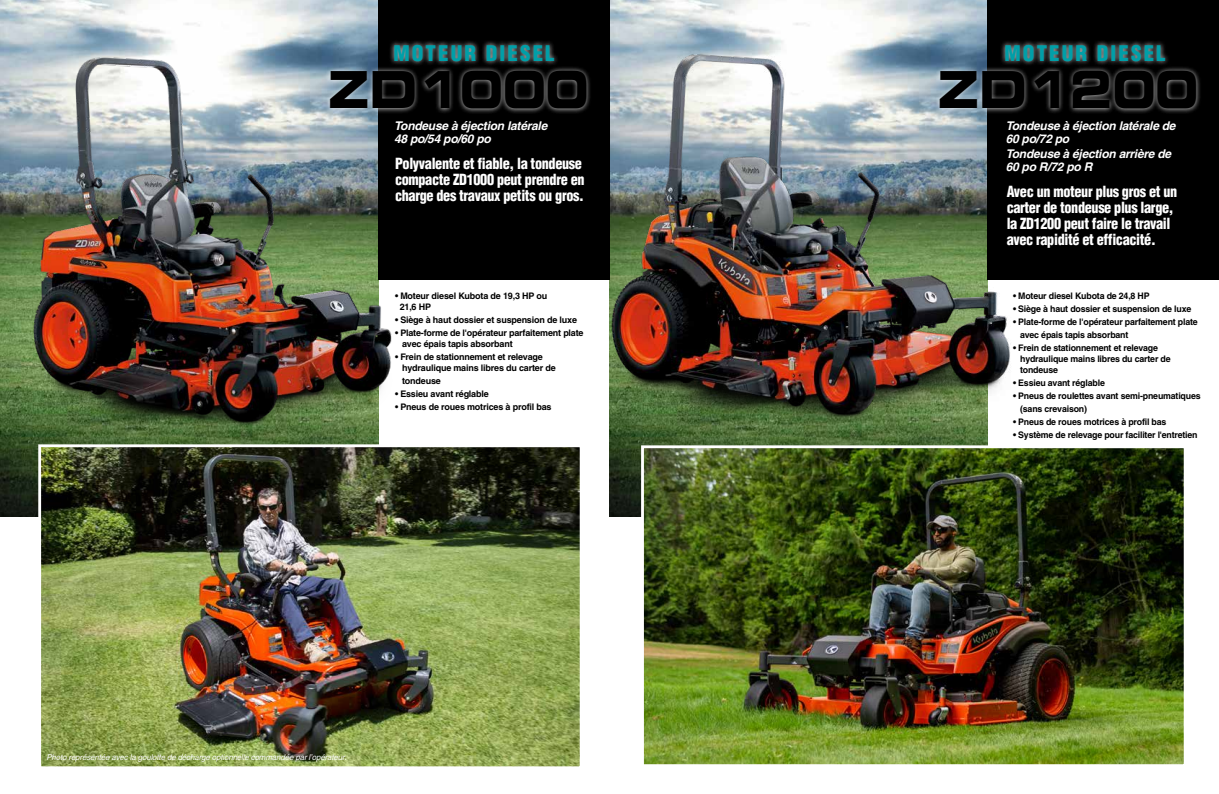
<style>
.page{position:relative;width:1219px;height:794px;background:#fff}
.page>*{position:absolute;margin:0;border:0;box-sizing:border-box;transform-origin:0 0}
.t1{font:51px "Eurostile Bold Extended Two";color:#000;scale:.85 1}
.t2{font:900 condensed 21px "Helvetica";letter-spacing:.1em;color:#009fa8}
.t3{font:900 condensed 15px/16px "Helvetica";letter-spacing:-.025em;color:#fff;scale:.95 1}
.t4{font:italic 700 12px/13px "Helvetica";letter-spacing:-.02em;color:#fff}
.t5{font:700 9px/11px "Helvetica";letter-spacing:-.02em;color:#000}
.t6{font:italic 8px "Helvetica";letter-spacing:-.02em;color:#fff}
</style>
<div class="page">
<img style="left:609px;top:0;width:379px;height:516px">
<img style="left:580px;top:40px;width:442px;height:408px">
<img style="left:0;top:0;width:378px;height:516px">
<img style="left:18px;top:52px;width:383px;height:381px">
<div style="left:988px;top:0;width:231px;height:279px;background:#000"></div>
<div style="left:378px;top:0;width:231px;height:279px;background:#000"></div>
<div style="left:934px;top:40px;width:267px;height:74px;background:#fff;opacity:.75"></div>
<img style="left:42px;top:448px;width:537px;height:317px">
<div style="left:38px;top:444px;width:545px;height:325px;border:3px solid #fff"></div>
<div style="left:325px;top:40px;width:267px;height:74px;background:#fff;opacity:.75"></div>
<img style="left:645px;top:449px;width:537px;height:314px">
<div style="left:641px;top:445px;width:545px;height:322px;border:3px solid #fff"></div>
<h2 class="t2" style="left:393px;top:40px;width:163px">MOTEUR DIESEL</h2>
<h1 class="t1" style="left:328px;top:54px;width:308px">ZD1000</h1>
<h3 class="t4" style="left:394px;top:119px;width:155px">Tondeuse à éjection latérale<br>48 po/54 po/60 po</h3>
<h3 class="t3" style="left:395px;top:155px;width:201px">Polyvalente et fiable, la tondeuse compacte ZD1000 peut prendre en charge des travaux petits ou gros.</h3>
<p class="t5" style="left:400px;top:290px;width:149px;text-indent:-5px">• Moteur diesel Kubota de 19,3 HP ou<br>21,6 HP</p>
<p class="t5" style="left:395px;top:314px;width:183px">• Siège à haut dossier et suspension de luxe</p>
<p class="t5" style="left:402px;top:327px;width:183px;text-indent:-7px">• Plate-forme de l'opérateur parfaitement plate avec épais tapis absorbant</p>
<p class="t5" style="left:402px;top:351px;width:155px;text-indent:-7px">• Frein de stationnement et relevage hydraulique mains libres du carter de</p>
<p class="t5" style="left:402px;top:375px;width:40px">tondeuse</p>
<p class="t5" style="left:395px;top:388px;width:95px">• Essieu avant réglable</p>
<p class="t5" style="left:395px;top:401px;width:158px">• Pneus de roues motrices à profil bas</p>
<p class="t6" style="left:46px;top:752px;width:302px">Photo représentée avec la goulotte de décharge optionnelle commandée par l’opérateur.</p>
<h2 class="t2" style="left:1004px;top:40px;width:163px">MOTEUR DIESEL</h2>
<h1 class="t1" style="left:938px;top:54px;width:308px">ZD1200</h1>
<h3 class="t4" style="left:1006px;top:119px;width:171px">Tondeuse à éjection latérale de<br>60 po/72 po</h3>
<h3 class="t4" style="left:1006px;top:147px;width:167px">Tondeuse à éjection arrière de<br>60 po R/72 po R</h3>
<h3 class="t3" style="left:1007px;top:184px;width:181px">Avec un moteur plus gros et un carter de tondeuse plus large, la ZD1200 peut faire le travail avec rapidité et efficacité.</h3>
<p class="t5" style="left:1013px;top:290px;width:138px">• Moteur diesel Kubota de 24,8 HP</p>
<p class="t5" style="left:1013px;top:303px;width:180px">• Siège à haut dossier et suspension de luxe</p>
<p class="t5" style="left:1020px;top:315px;width:179px;line-height:13px;text-indent:-7px">• Plate-forme de l'opérateur parfaitement plate avec épais tapis absorbant</p>
<p class="t5" style="left:1020px;top:342px;width:152px;text-indent:-7px">• Frein de stationnement et relevage hydraulique mains libres du carter de tondeuse</p>
<p class="t5" style="left:1013px;top:377px;width:93px">• Essieu avant réglable</p>
<p class="t5" style="left:1020px;top:389px;width:182px;line-height:13px;text-indent:-7px">• Pneus de roulettes avant semi-pneumatiques (sans crevaison)</p>
<p class="t5" style="left:1013px;top:416px;width:155px">• Pneus de roues motrices à profil bas</p>
<p class="t5" style="left:1013px;top:429px;width:186px">• Système de relevage pour faciliter l'entretien</p>
</div>
